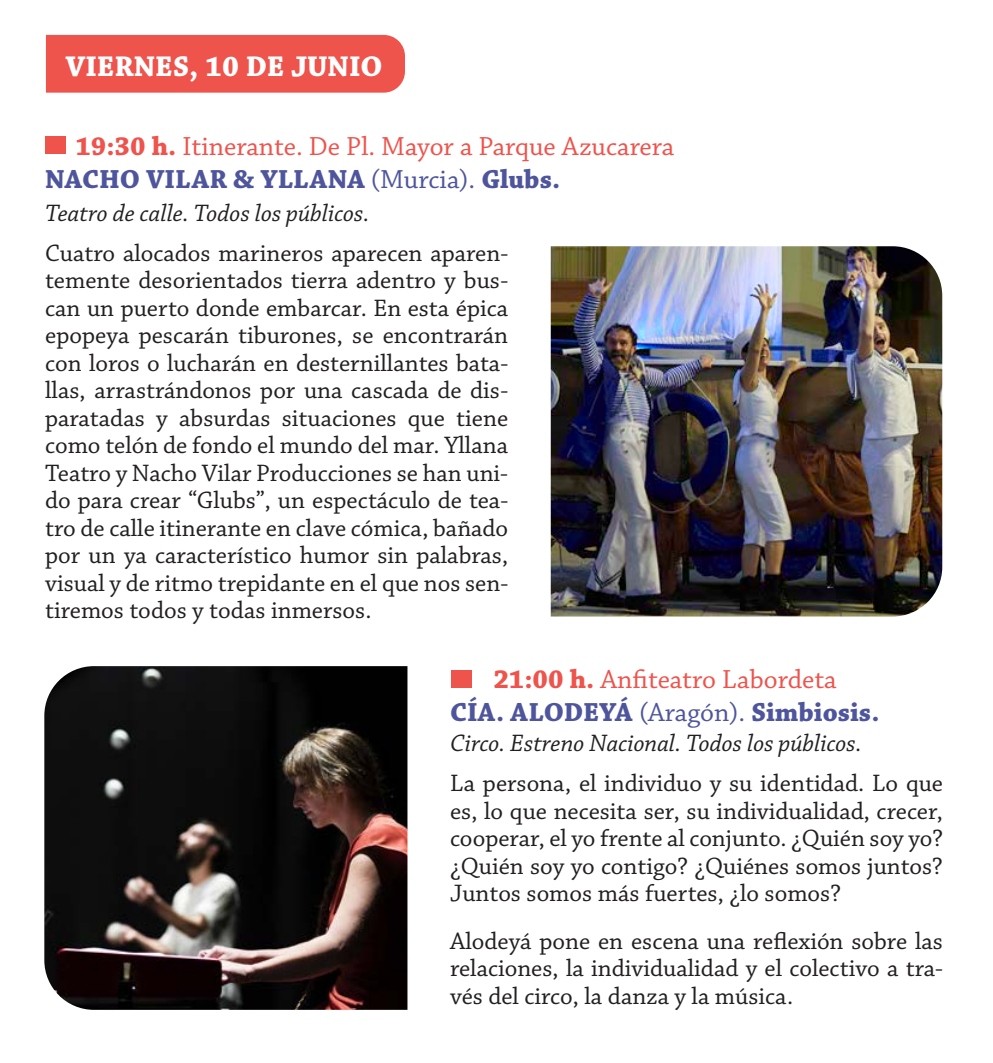
<style>
.page{position:relative;width:993px;height:1063px;background:#fff}
.page>*{position:absolute;margin:0;border:0;box-sizing:border-box;transform-origin:0 0}
.t1{font:700 30px "Chaparral Pro";color:#fff}
.t2{font:27.5px "Chaparral Pro";color:#ee534c}
.t3{font:700 27.5px "Chaparral Pro";color:#4e559c}
.t4{font:25px/27.5px "Chaparral Pro";color:#231f20;text-align:justify}
.t5{font:italic 25px "Chaparral Pro";color:#231f20}
.s1{font-weight:700}
.s2{font-weight:400}
</style>
<div class="page">
<div style="left:46px;top:35px;width:359px;height:58px;background:#ee534c"></div>
<img style="left:550px;top:246px;width:391px;height:371px">
<img style="left:44px;top:666px;width:363px;height:344px">
<div style="left:46px;top:136px;width:20px;height:18px;background:#ee534c"></div>
<div style="left:451px;top:670px;width:20px;height:18px;background:#ee534c"></div>
<p class="t1" style="left:65px;top:49px;width:318px">VIERNES, 10 DE JUNIO</p>
<p class="t2" style="left:75px;top:131px;width:600px"><span class="s1">19:30 h.</span> Itinerante. De Pl. Mayor a Parque Azucarera</p>
<p class="t3" style="left:45px;top:163px;width:516px">NACHO VILAR &amp; YLLANA <span class="s2">(Murcia).</span> Glubs.</p>
<p class="t5" style="left:45px;top:199px;width:326px">Teatro de calle. Todos los públicos.</p>
<p class="t4" style="left:45px;top:240px;width:464px">Cuatro alocados marineros aparecen aparen&shy;temente desorientados tierra adentro y bus&shy;can un puerto donde embarcar. En esta épica epopeya pescarán tiburones, se encontrarán con loros o lucharán en desternillantes bata&shy;llas, arrastrándonos por una cascada de dis&shy;paratadas y absurdas situaciones que tiene como telón de fondo el mundo del mar. Yllana Teatro y Nacho Vilar Producciones se han uni&shy;do para crear “Glubs”, un espectáculo de tea&shy;tro de calle itinerante en clave cómica, bañado por un ya característico humor sin palabras, visual y de ritmo trepidante en el que nos sen&shy;tiremos todos y todas inmersos.</p>
<p class="t2" style="left:493px;top:664px;width:345px"><span class="s1">21:00 h.</span> Anfiteatro Labordeta</p>
<p class="t3" style="left:450px;top:696px;width:431px">CÍA. ALODEYÁ <span class="s2">(Aragón).</span> Simbiosis.</p>
<p class="t5" style="left:450px;top:730px;width:413px">Circo. Estreno Nacional. Todos los públicos.</p>
<p class="t4" style="left:450px;top:771px;width:494px">La persona, el individuo y su identidad. Lo que es, lo que necesita ser, su individualidad, crecer, cooperar, el yo frente al conjunto. ¿Quién soy yo? ¿Quién soy yo contigo? ¿Quiénes somos juntos?<br>Juntos somos más fuertes, ¿lo somos?</p>
<p class="t4" style="left:450px;top:928px;width:494px">Alodeyá pone en escena una reflexión sobre las relaciones, la individualidad y el colectivo a tra&shy;vés del circo, la danza y la música.</p>
</div>
